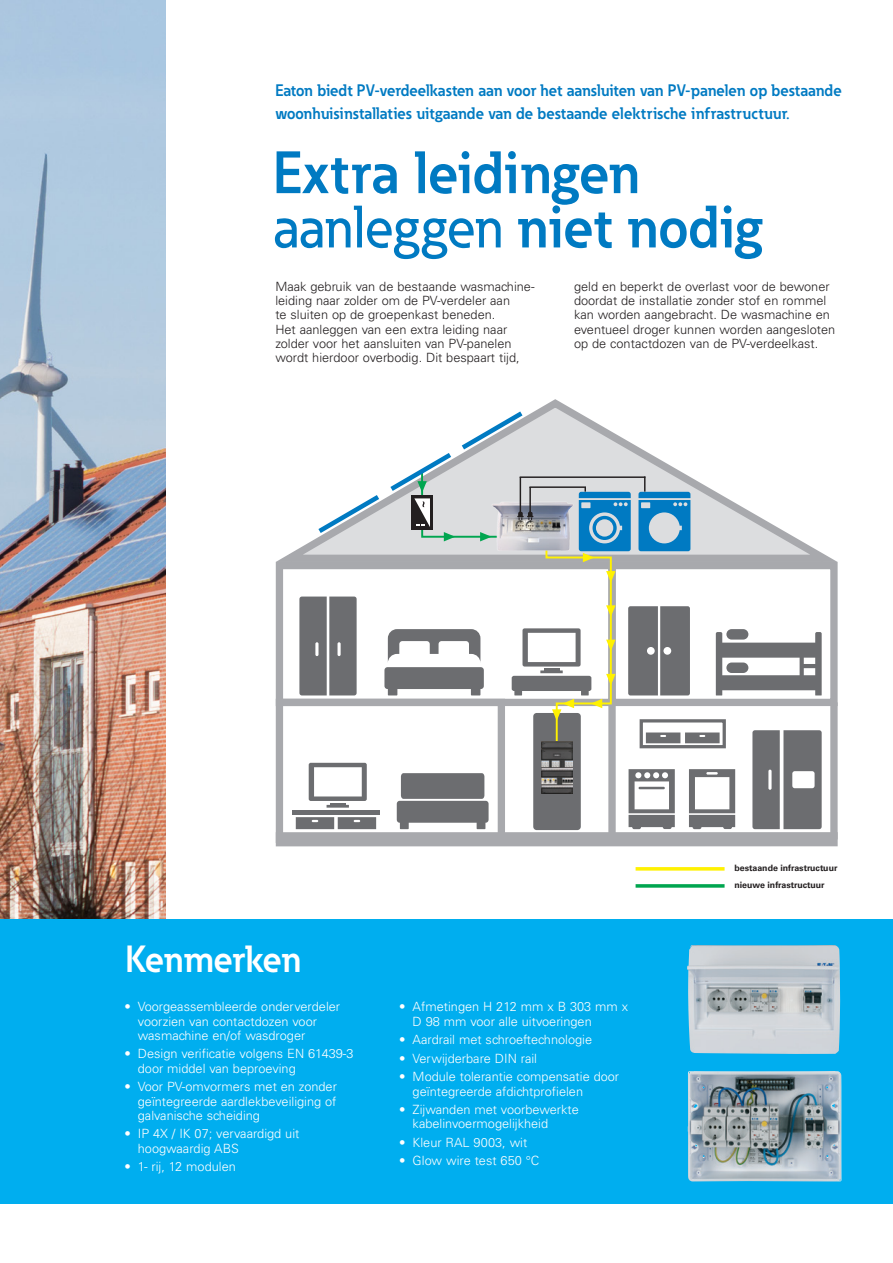
<style>
.page{position:relative;width:893px;height:1263px;background:#fff}
.page>*{position:absolute;margin:0;border:0;box-sizing:border-box;transform-origin:0 0}
.t1{font:700 58.95px/54.3px "Eaton";color:#007ac2;scale:.95 1}
.t2{font:700 37.35px "Eaton";letter-spacing:-.01em;color:#fff;scale:.95 1}
.t3{font:700 16.5px/22.5px "Eaton";color:#007ac2;scale:.95 1}
.Body_Copy{font:300 12.75px/14.2px "Univers";color:#fff}
.Body_Copy-2{font:300 12.75px/14.2px "Univers";color:#231f20}
.t4{font:700 8.85px/17.1px "EATON Univers";color:#231f20}
.s1{font-weight:500}
</style>
<div class="page">
<img style="left:0;top:0;width:166px;height:918px">
<svg style="left:275px;top:566px;width:563px;height:280px"></svg>
<svg style="left:275px;top:399px;width:563px;height:167px"></svg>
<div style="left:292px;top:810px;width:88px;height:5px;background:#6c6d70"></div>
<div style="left:830px;top:702px;width:8px;height:137px;background:#a8a9ad"></div>
<div style="left:276px;top:832px;width:562px;height:14px;background:#a8a9ad"></div>
<div style="left:608px;top:702px;width:8px;height:137px;background:#a8a9ad"></div>
<svg style="left:636px;top:867px;width:89px;height:4px"></svg>
<svg style="left:636px;top:884px;width:89px;height:4px"></svg>
<svg style="left:296px;top:411px;width:526px;height:418px"></svg>
<div style="left:0;top:918px;width:893px;height:285px;background:#00aeef"></div>
<img style="left:688px;top:1071px;width:153px;height:110px">
<img style="left:687px;top:945px;width:153px;height:109px">
<p class="t3" style="left:275px;top:79px;width:598px">Eaton biedt PV-verdeelkasten aan voor het aansluiten van PV-panelen op bestaande woonhuisinstallaties uitgaande van de bestaande elektrische infrastructuur.</p>
<p class="t1" style="left:273px;top:144px;width:517px">Extra leidingen <span class="s1">aanleggen</span> niet nodig</p>
<p class="Body_Copy-2" style="left:275px;top:279px;width:261px">Maak gebruik van de bestaande wasmachine&shy;leiding naar zolder om de PV-verdeler aan<br>te sluiten op de groepenkast beneden.<br>Het aanleggen van een extra leiding naar zolder voor het aansluiten van PV-panelen wordt hierdoor overbodig. Dit bespaart tijd,</p>
<p class="Body_Copy-2" style="left:574px;top:279px;width:263px">geld en beperkt de overlast voor de bewoner doordat de installatie zonder stof en rommel kan worden aangebracht. De wasmachine en eventueel droger kunnen worden aangesloten op de contactdozen van de PV-verdeelkast.</p>
<p class="t2" style="left:125px;top:935px;width:187px">Kenmerken</p>
<p class="Body_Copy" style="left:138px;top:999px;width:204px;text-indent:-14px">• Voorgeassembleerde onderverdeler voorzien van contactdozen voor wasmachine en/of wasdroger</p>
<p class="Body_Copy" style="left:138px;top:1046px;width:217px;text-indent:-14px">• Design verificatie volgens EN 61439-3 door middel van beproeving</p>
<p class="Body_Copy" style="left:138px;top:1079px;width:201px;text-align:justify;text-indent:-14px">• Voor PV-omvormers met en zonder geïntegreerde aardlekbeveiliging of galvanische scheiding</p>
<p class="Body_Copy" style="left:138px;top:1126px;width:163px;text-indent:-14px">• IP 4X / IK 07; vervaardigd uit hoogwaardig ABS</p>
<p class="Body_Copy" style="left:124px;top:1159px;width:113px">• 1- rij, 12 modulen</p>
<p class="Body_Copy" style="left:413px;top:999px;width:217px;text-indent:-14px">• Afmetingen H 212 mm x B 303 mm x<br>D 98 mm voor alle uitvoeringen</p>
<p class="Body_Copy" style="left:399px;top:1032px;width:194px">• Aardrail met schroeftechnologie</p>
<p class="Body_Copy" style="left:399px;top:1051px;width:139px">• Verwijderbare DIN rail</p>
<p class="Body_Copy" style="left:413px;top:1069px;width:208px;text-indent:-14px">• Module tolerantie compensatie door geïntegreerde afdichtprofielen</p>
<p class="Body_Copy" style="left:413px;top:1102px;width:168px;text-indent:-14px">• Zijwanden met voorbewerkte kabelinvoermogelijkheid</p>
<p class="Body_Copy" style="left:399px;top:1135px;width:130px">• Kleur RAL 9003, wit</p>
<p class="Body_Copy" style="left:399px;top:1153px;width:142px">• Glow wire test 650 °C</p>
<p class="t4" style="left:734px;top:860px;width:105px">bestaande infrastructuur nieuwe infrastructuur</p>
</div>
